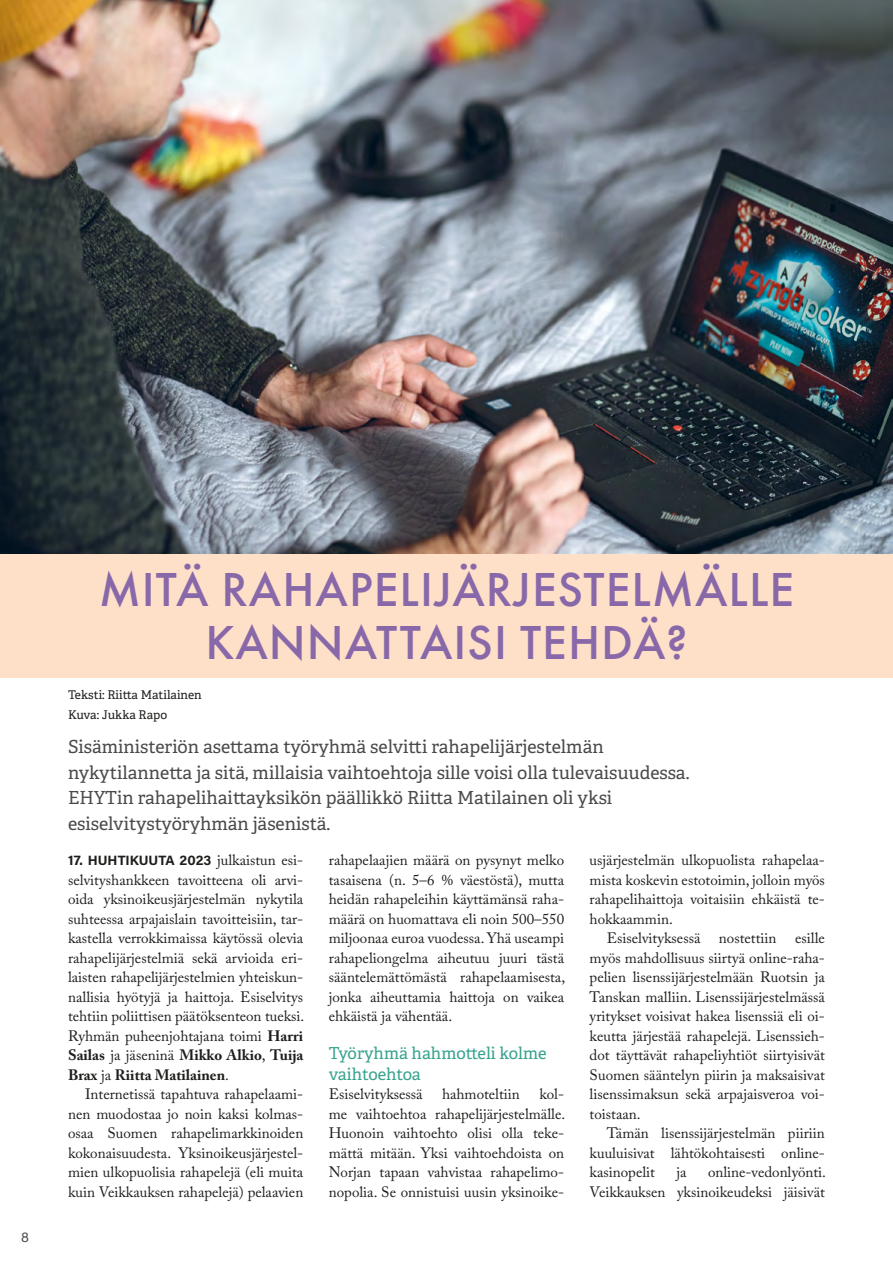
<style>
.page{position:relative;width:893px;height:1263px;background:#fff}
.page>*{position:absolute;margin:0;border:0;box-sizing:border-box;transform-origin:0 0}
.H1_Fut_medium_keskit{font:500 49.5px/52.5px "Futura PT";letter-spacing:.02em;color:#8968aa;text-align:center}
.Ingressi_Adelle_PE{font:18px/25.5px "Adelle PE";color:#4a4a49}
.H2_Väliotsikko_Adell{font:16.5px/21px "Adelle PE";color:#37a38e}
.P_caslon_TP_sisennet{font:15px/19.5px "Adobe Caslon Pro";color:#1d1d1b;text-align:justify}
.P_caslon_TP_ei_sis{font:15px/19.5px "Adobe Caslon Pro";color:#1d1d1b;text-align:justify}
.P_caslon_TP_ei_sis-2{font:700 13.5px "Acumin Pro";color:#1d1d1b}
.t1{font:13.5px "Acumin Pro";color:#4a4a49}
.KIRJOITTAJA___KUVAT{font:12px "Adelle PE";color:#1d1d1b}
.s1{font-family:"Adobe Caslon Pro";font-weight:400;font-size:15px}
.s2{font-weight:700}
</style>
<div class="page">
<div style="left:0;top:553px;width:893px;height:124px;background:#fde0c7"></div>
<img style="left:0;top:0;width:893px;height:553px">
<p class="t1" style="left:21px;top:1228px;width:9px">8</p>
<h1 class="H1_Fut_medium_keskit" style="left:99px;top:564px;width:697px">MITÄ RAHAPELIJÄRJESTELMÄLLE<br>KANNATTAISI TEHDÄ?</h1>
<p class="KIRJOITTAJA___KUVAT" style="left:68px;top:686px;width:135px">Teksti: Riitta Matilainen</p>
<p class="KIRJOITTAJA___KUVAT" style="left:68px;top:706px;width:101px">Kuva: Jukka Rapo</p>
<p class="Ingressi_Adelle_PE" style="left:68px;top:733px;width:623px">Sisäministeriön asettama työryhmä selvitti rahapelijärjestelmän nykytilannetta ja sitä, millaisia vaihtoehtoja sille voisi olla tulevaisuudessa.<br>EHYTin rahapelihaittayksikön päällikkö Riitta Matilainen oli yksi esiselvitystyöryhmän jäsenistä.</p>
<p class="P_caslon_TP_ei_sis-2" style="left:68px;top:851px;width:237px">17. HUHTIKUUTA 2023 <span class="s1">julkaistun esi-</span></p>
<p class="P_caslon_TP_ei_sis" style="left:68px;top:870px;width:238px">selvityshankkeen tavoitteena oli arvi&shy;oida yksinoikeusjärjestelmän nykytila suhteessa arpajaislain tavoitteisiin, tar&shy;kastella verrokkimaissa käytössä olevia rahapelijärjestelmiä sekä arvioida eri&shy;laisten rahapelijärjestelmien yhteiskun&shy;nallisia hyötyjä ja haittoja. Esiselvitys tehtiin poliittisen päätöksenteon tueksi.<br>Ryhmän puheenjohtajana toimi <span class="s2">Harri Sailas</span> ja jäseninä <span class="s2">Mikko Alkio</span>, <span class="s2">Tuija Brax</span> ja <span class="s2">Riitta Matilainen</span>.</p>
<p class="P_caslon_TP_sisennet" style="left:68px;top:1084px;width:237px;text-indent:17px">Internetissä tapahtuva rahapelaami&shy;nen muodostaa jo noin kaksi kolmas&shy;osaa Suomen rahapelimarkkinoiden kokonaisuudesta. Yksinoikeusjärjestel&shy;mien ulkopuolisia rahapelejä (eli muita kuin Veikkauksen rahapelejä) pelaavien</p>
<p class="P_caslon_TP_sisennet" style="left:329px;top:850px;width:238px">rahapelaajien määrä on pysynyt melko tasaisena (n. 5–6 % väestöstä), mutta heidän rahapeleihin käyttämänsä raha&shy;määrä on huomattava eli noin 500–550 miljoonaa euroa vuodessa. Yhä useampi rahapeliongelma aiheutuu juuri tästä sääntelemättömästä rahapelaamisesta, jonka aiheuttamia haittoja on vaikea ehkäistä ja vähentää.</p>
<h2 class="H2_Väliotsikko_Adell" style="left:329px;top:1041px;width:219px">Työryhmä hahmotteli kolme vaihtoehtoa</h2>
<p class="P_caslon_TP_ei_sis" style="left:329px;top:1084px;width:95px">Esiselvityksessä</p>
<p class="P_caslon_TP_ei_sis" style="left:442px;top:1084px;width:79px">hahmoteltiin</p>
<p class="P_caslon_TP_ei_sis" style="left:590px;top:850px;width:237px">usjärjestelmän ulkopuolista rahapelaa&shy;mista koskevin estotoimin, jolloin myös rahapelihaittoja voitaisiin ehkäistä te&shy;hokkaammin.</p>
<p class="P_caslon_TP_sisennet" style="left:590px;top:928px;width:237px;text-indent:17px">Esiselvityksessä nostettiin esille myös mahdollisuus siirtyä online-raha&shy;pelien lisenssijärjestelmään Ruotsin ja Tanskan malliin. Lisenssijärjestelmässä yritykset voisivat hakea lisenssiä eli oi&shy;keutta järjestää rahapelejä. Lisenssieh&shy;dot täyttävät rahapeliyhtiöt siirtyisivät Suomen sääntelyn piirin ja maksaisivat lisenssimaksun sekä arpajaisveroa voi&shy;toistaan.</p>
<p class="P_caslon_TP_sisennet" style="left:590px;top:1123px;width:237px;text-indent:17px">Tämän lisenssijärjestelmän piiriin kuuluisivat lähtökohtaisesti online&shy;kasinopelit</p>
<p class="P_caslon_TP_ei_sis" style="left:329px;top:1084px;width:238px;text-indent:210px">kol&shy;me vaihtoehtoa rahapelijärjestelmälle.<br>Huonoin vaihtoehto olisi olla teke&shy;mättä mitään. Yksi vaihtoehdoista on Norjan tapaan vahvistaa rahapelimo&shy;nopolia. Se onnistuisi uusin yksinoike-</p>
<p class="P_caslon_TP_sisennet" style="left:590px;top:1162px;width:238px;text-align:right">online-vedonlyönti.<br>Veikkauksen yksinoikeudeksi jäisivät</p>
<p class="P_caslon_TP_sisennet" style="left:676px;top:1162px;width:12px">ja</p>
</div>
